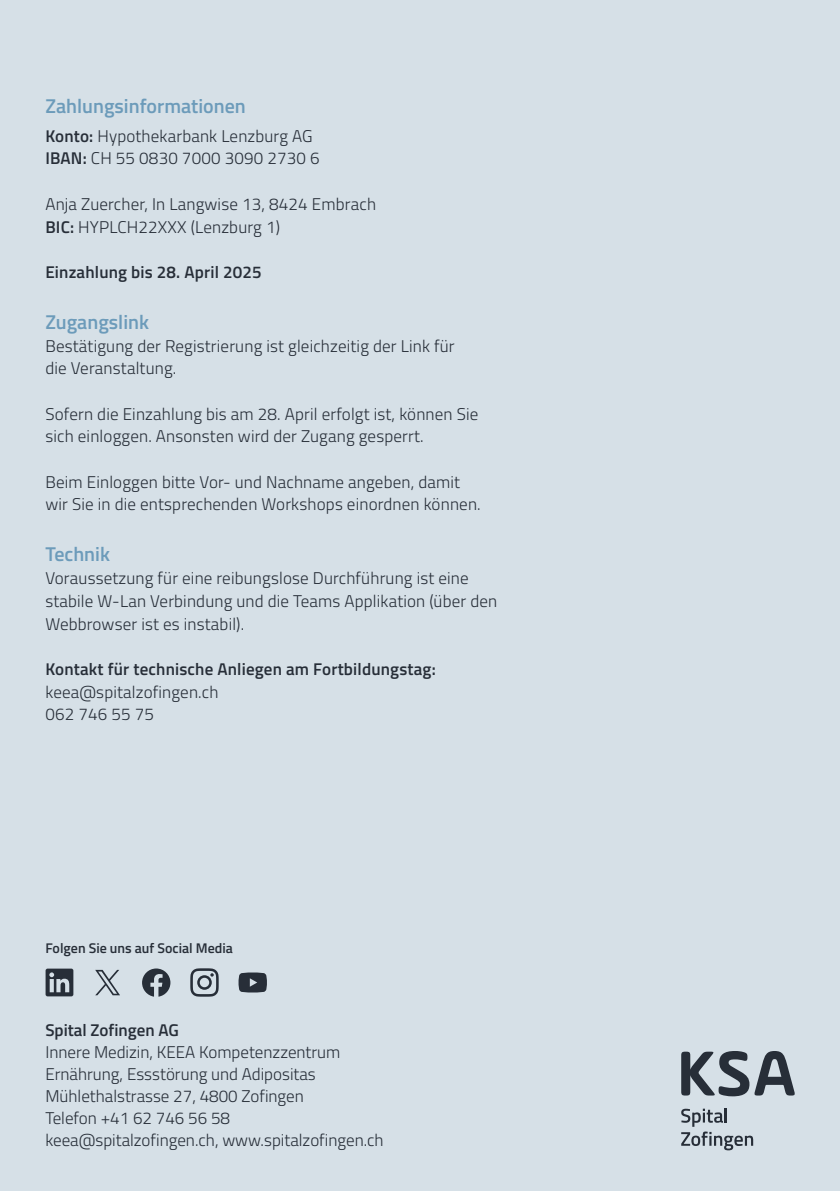
<style>
.page{position:relative;width:840px;height:1191px;background:#fff}
.page>*{position:absolute;margin:0;border:0;box-sizing:border-box;transform-origin:0 0}
.t1{font:600 20px "Titillium Web";color:#6c9bba}
.t2{font:300 17px/22.6px "Titillium Web";letter-spacing:.01em;color:#272e38}
.t3{font:600 17px "Titillium Web";letter-spacing:.01em;color:#272e38}
.t4{font:600 14px "Titillium Web";color:#272e38}
.s1{font-weight:600}
</style>
<div class="page">
<div style="left:0;top:0;width:839px;height:1191px;background:#d6e0e7"></div>
<svg style="left:681px;top:1051px;width:113px;height:45px"></svg>
<svg style="left:681px;top:1108px;width:71px;height:42px"></svg>
<svg style="left:95px;top:970px;width:25px;height:25px"></svg>
<svg style="left:142px;top:968px;width:28px;height:28px"></svg>
<svg style="left:190px;top:968px;width:28px;height:28px"></svg>
<svg style="left:46px;top:968px;width:27px;height:28px"></svg>
<svg style="left:238px;top:972px;width:29px;height:20px"></svg>
<p class="t1" style="left:45px;top:91px;width:202px">Zahlungsinformationen</p>
<p class="t2" style="left:45px;top:124px;width:275px"><span class="s1">Konto:</span> Hypothekarbank Lenzburg AG<br><span class="s1">IBAN:</span> CH 55 0830 7000 3090 2730 6</p>
<p class="t2" style="left:45px;top:192px;width:332px">Anja Zuercher, In Langwise 13, 8424 Embrach<br><span class="s1">BIC:</span> HYPLCH22XXX (Lenzburg 1)</p>
<p class="t3" style="left:45px;top:259px;width:218px">Einzahlung bis 28. April 2025</p>
<p class="t1" style="left:45px;top:307px;width:105px">Zugangslink</p>
<p class="t2" style="left:45px;top:333px;width:410px">Bestätigung der Registrierung ist gleichzeitig der Link für die Veranstaltung.</p>
<p class="t2" style="left:45px;top:401px;width:434px">Sofern die Einzahlung bis am 28. April erfolgt ist, können Sie sich einloggen. Ansonsten wird der Zugang gesperrt.</p>
<p class="t2" style="left:45px;top:469px;width:436px">Beim Einloggen bitte Vor- und Nachname angeben, damit wir Sie in die entsprechenden Workshops einordnen können.</p>
<p class="t1" style="left:45px;top:539px;width:66px">Technik</p>
<p class="t2" style="left:45px;top:566px;width:453px">Voraussetzung für eine reibungslose Durchführung ist eine stabile W-Lan Verbindung und die Teams Applikation (über den<br>Webbrowser ist es instabil).</p>
<p class="t3" style="left:45px;top:656px;width:391px">Kontakt für technische Anliegen am Fortbildungstag:</p>
<p class="t2" style="left:45px;top:679px;width:174px">keea@spitalzofingen.ch<br>062 746 55 75</p>
<p class="t4" style="left:45px;top:937px;width:189px">Folgen Sie uns auf Social Media</p>
<p class="t3" style="left:45px;top:1016px;width:135px">Spital Zofingen AG</p>
<p class="t2" style="left:45px;top:1039px;width:339px;line-height:22px">Innere Medizin, KEEA Kompetenzzentrum Ernährung, Essstörung und Adipositas Mühlethalstrasse 27, 4800 Zofingen<br>Telefon +41 62 746 56 58 keea@spitalzofingen.ch, www.spitalzofingen.ch</p>
</div>
